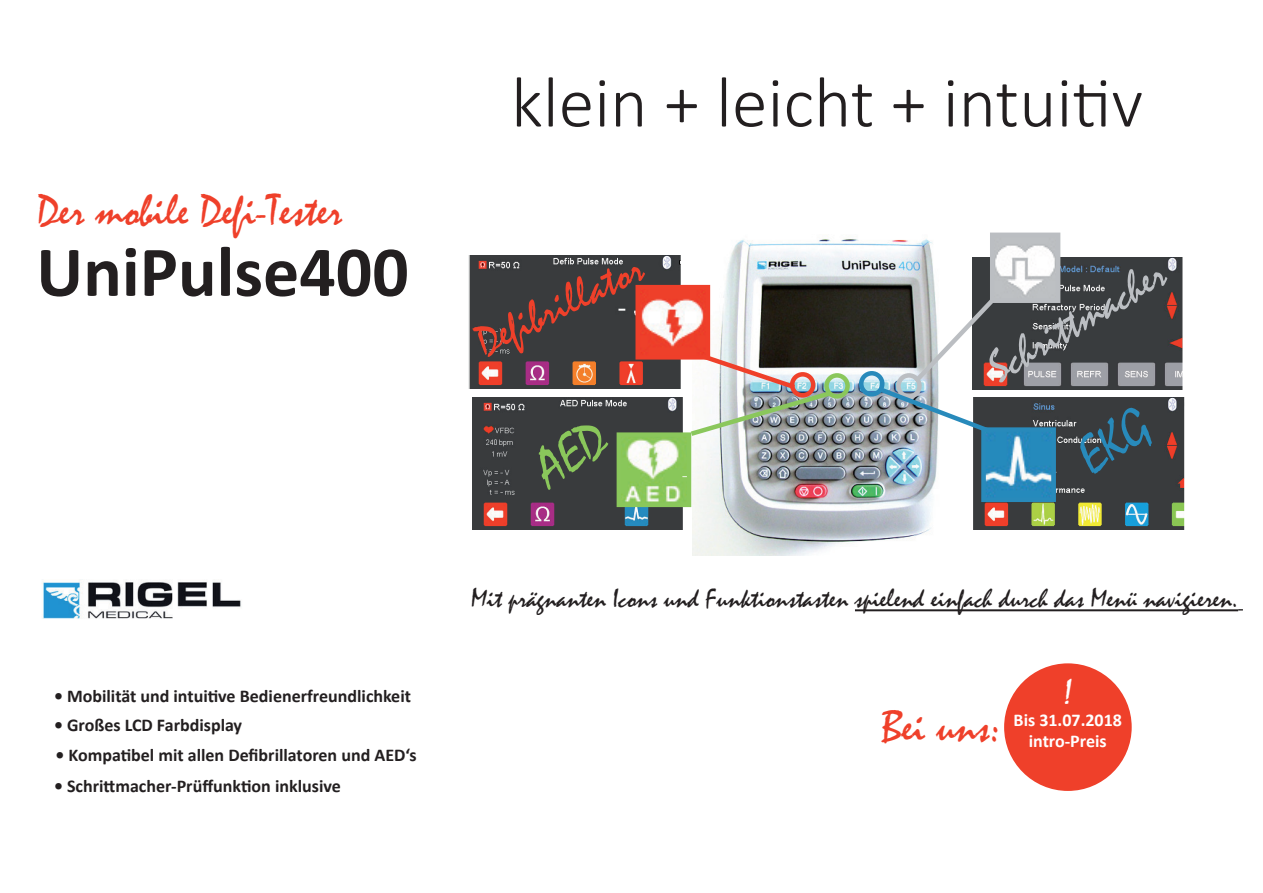
<style>
.page{position:relative;width:1263px;height:893px;background:#fff}
.page>*{position:absolute;margin:0;border:0;box-sizing:border-box;transform-origin:0 0}
.t1{font:300 72px "Calibri";color:#231f20}
.t2{font:700 72px "Calibri";color:#231f20}
.t3{font:45px "Mistral";color:#ef402a}
.t4{font:45px "Mistral";color:#bcbfc3}
.t5{font:36px "Mistral";color:#fff}
.t6{font:27px "Mistral";color:#231f20}
.t7{font:700 18px "Calibri";color:#231f20}
.t8{font:700 18px/21.6px "Calibri";color:#fff;text-align:center}
</style>
<div class="page">
<img style="left:692px;top:236px;width:246px;height:320px">
<img style="left:471px;top:256px;width:208px;height:132px">
<div style="left:468px;top:249px;width:214px;height:146px;border:2px solid #fff"></div>
<img style="left:473px;top:397px;width:208px;height:133px">
<div style="left:470px;top:390px;width:214px;height:146px;border:2px solid #fff"></div>
<img style="left:974px;top:397px;width:209px;height:133px">
<div style="left:971px;top:389px;width:215px;height:146px;border:2px solid #fff"></div>
<img style="left:622px;top:437px;width:64px;height:65px">
<div style="left:617px;top:432px;width:74px;height:75px;border:4px solid #8ac75b"></div>
<img style="left:986px;top:432px;width:65px;height:65px">
<div style="left:981px;top:427px;width:75px;height:75px;border:4px solid #288abb"></div>
<img style="left:640px;top:290px;width:65px;height:65px">
<div style="left:635px;top:285px;width:75px;height:75px;border:4px solid #ef3f2a"></div>
<img style="left:973px;top:257px;width:208px;height:133px">
<div style="left:970px;top:251px;width:214px;height:146px;border:2px solid #fff"></div>
<img style="left:995px;top:238px;width:60px;height:60px">
<div style="left:990px;top:233px;width:70px;height:70px;border:4px solid #bbbec2"></div>
<hr style="left:855px;top:609px;width:383px;height:2px;background:#231f20">
<div style="left:859px;top:371px;width:25px;height:25px;border:4px solid #288abb;border-radius:50%"></div>
<div style="left:824px;top:373px;width:26px;height:26px;border:4px solid #8ac75b;border-radius:50%"></div>
<svg style="left:876px;top:292px;width:125px;height:145px"></svg>
<div style="left:1006px;top:666px;width:123px;height:123px;background:#ef402a;border-radius:50%"></div>
<div style="left:1004px;top:663px;width:128px;height:128px;border:4px solid #ef402a;border-radius:50%"></div>
<img style="left:42px;top:579px;width:199px;height:40px">
<img style="left:686px;top:350px;width:149px;height:89px">
<div style="left:527px;top:417px;width:85px;height:73px;background:#393b3d"></div>
<div style="left:1073px;top:405px;width:85px;height:70px;background:#393b3d"></div>
<h2 class="t3" style="left:37px;top:184px;width:307px">Der mobile Defi-Tester</h2>
<h1 class="t2" style="left:36px;top:226px;width:374px">UniPulse400</h1>
<h1 class="t1" style="left:511px;top:58px;width:634px">klein + leicht + intuitiv</h1>
<h2 class="t3" style="left:466px;top:320px;width:182px;rotate:-26deg">Defi brillator</h2>
<h2 class="t4" style="left:978px;top:347px;width:199px;rotate:-31deg">Schrittmacher</h2>
<p class="t7" style="left:54px;top:684px;width:358px">• Mobilität und intuitive Bedienerfreundlichkeit</p>
<p class="t7" style="left:54px;top:714px;width:190px">• Großes LCD Farbdisplay</p>
<p class="t7" style="left:55px;top:743px;width:363px">• Kompatibel mit allen Defibrillatoren und AED‘s</p>
<p class="t7" style="left:54px;top:774px;width:288px">• Schrittmacher-Prüffunktion inklusive</p>
<h3 class="t6" style="left:471px;top:583px;width:768px">Mit prägnanten Icons und Funktionstasten spielend einfach durch das Menü navigieren.</h3>
<h2 class="t3" style="left:881px;top:699px;width:120px">Bei uns:</h2>
<h3 class="t5" style="left:1062px;top:671px;width:12px">!</h3>
<p class="t8" style="left:1013px;top:709px;width:110px">Bis 31.07.2018 intro-Preis</p>
</div>
